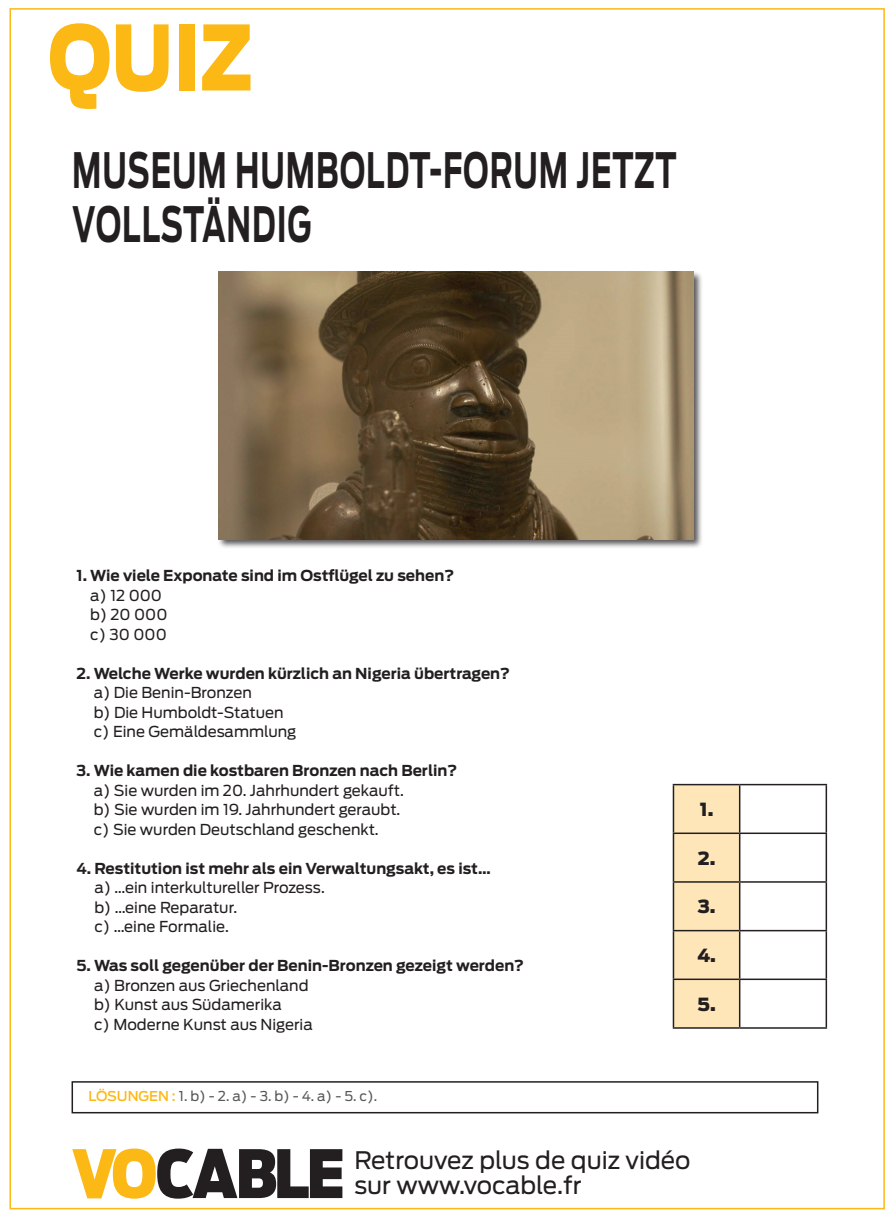
<style>
.page{position:relative;width:893px;height:1221px;background:#fff}
.page>*{position:absolute;margin:0;border:0;box-sizing:border-box;transform-origin:0 0}
.t1{font:900 89.1px "Antenna";color:#fcb814;scale:.83 1}
.t2{font:700 48.45px/54px "Antenna";letter-spacing:.03em;color:#231f20;scale:.62 1}
.t3{font:24px/25.5px "Antenna";color:#231f20}
.t4{font:900 18px "Antenna";color:#231f20}
.t5{font:15px/19.5px "Antenna";color:#231f20}
.t6{font:700 15px "Antenna";color:#231f20}
.t7{font:13.5px "Antenna";color:#57585a}
.s1{font-weight:500;color:#fcb814}
</style>
<div class="page">
<div style="left:72px;top:1081px;width:746px;height:32px;border:2px solid #231f20"></div>
<div style="left:217px;top:270px;width:486px;height:279px;background:#231f20;opacity:.75"></div>
<img style="left:218px;top:272px;width:476px;height:267px">
<svg style="left:72px;top:1148px;width:270px;height:50px"></svg>
<div style="left:674px;top:785px;width:65px;height:242px;background:#fee6b9"></div>
<hr style="left:673px;top:783px;width:67px;height:2px;background:#231f20">
<hr style="left:673px;top:785px;width:1px;height:47px;background:#231f20">
<hr style="left:740px;top:783px;width:87px;height:2px;background:#231f20">
<hr style="left:739px;top:785px;width:1px;height:47px;background:#231f20">
<hr style="left:826px;top:785px;width:1px;height:47px;background:#231f20">
<hr style="left:673px;top:832px;width:67px;height:2px;background:#231f20">
<hr style="left:673px;top:834px;width:1px;height:47px;background:#231f20">
<hr style="left:740px;top:832px;width:87px;height:2px;background:#231f20">
<hr style="left:739px;top:834px;width:1px;height:47px;background:#231f20">
<hr style="left:826px;top:834px;width:1px;height:47px;background:#231f20">
<hr style="left:673px;top:881px;width:67px;height:1px;background:#231f20">
<hr style="left:673px;top:882px;width:1px;height:47px;background:#231f20">
<hr style="left:740px;top:881px;width:87px;height:1px;background:#231f20">
<hr style="left:739px;top:882px;width:1px;height:47px;background:#231f20">
<hr style="left:826px;top:882px;width:1px;height:47px;background:#231f20">
<hr style="left:673px;top:929px;width:67px;height:2px;background:#231f20">
<hr style="left:673px;top:931px;width:1px;height:47px;background:#231f20">
<hr style="left:740px;top:929px;width:87px;height:2px;background:#231f20">
<hr style="left:739px;top:931px;width:1px;height:47px;background:#231f20">
<hr style="left:826px;top:931px;width:1px;height:47px;background:#231f20">
<hr style="left:673px;top:978px;width:67px;height:2px;background:#231f20">
<hr style="left:673px;top:980px;width:1px;height:47px;background:#231f20">
<hr style="left:740px;top:978px;width:87px;height:2px;background:#231f20">
<hr style="left:739px;top:980px;width:1px;height:47px;background:#231f20">
<hr style="left:826px;top:980px;width:1px;height:47px;background:#231f20">
<hr style="left:673px;top:1027px;width:67px;height:1px;background:#231f20">
<hr style="left:740px;top:1027px;width:87px;height:1px;background:#231f20">
<h1 class="t1" style="left:48px;top:5px;width:248px">QUIZ</h1>
<h2 class="t2" style="left:72px;top:143px;width:976px">MUSEUM HUMBOLDT-FORUM JETZT<br>VOLLSTÄNDIG</h2>
<p class="t6" style="left:77px;top:566px;width:379px">1. Wie viele Exponate sind im Ostflügel zu sehen?</p>
<p class="t5" style="left:90px;top:585px;width:79px">a) 12 000 b) 20 000 c) 30 000</p>
<p class="t6" style="left:77px;top:664px;width:435px">2. Welche Werke wurden kürzlich an Nigeria übertragen?</p>
<p class="t5" style="left:94px;top:683px;width:204px">a) Die Benin-Bronzen<br>b) Die Humboldt-Statuen c) Eine Gemäldesammlung</p>
<p class="t6" style="left:77px;top:761px;width:382px">3. Wie kamen die kostbaren Bronzen nach Berlin?</p>
<p class="t5" style="left:94px;top:780px;width:312px">a) Sie wurden im 20. Jahrhundert gekauft. b) Sie wurden im 19. Jahrhundert geraubt. c) Sie wurden Deutschland geschenkt.</p>
<p class="t6" style="left:77px;top:859px;width:416px">4. Restitution ist mehr als ein Verwaltungsakt, es ist…</p>
<p class="t5" style="left:94px;top:878px;width:232px">a) …ein interkultureller Prozess. b) …eine Reparatur.<br>c) …eine Formalie.</p>
<p class="t6" style="left:77px;top:956px;width:449px">5. Was soll gegenüber der Benin-Bronzen gezeigt werden?</p>
<p class="t5" style="left:94px;top:975px;width:220px">a) Bronzen aus Griechenland b) Kunst aus Südamerika<br>c) Moderne Kunst aus Nigeria</p>
<p class="t4" style="left:700px;top:798px;width:15px">1.</p>
<p class="t4" style="left:698px;top:847px;width:19px">2.</p>
<p class="t4" style="left:698px;top:896px;width:19px">3.</p>
<p class="t4" style="left:697px;top:944px;width:20px">4.</p>
<p class="t4" style="left:698px;top:993px;width:20px">5.</p>
<p class="t7" style="left:89px;top:1087px;width:290px"><span class="s1">LÖSUNGEN :</span> 1. b) - 2. a) - 3. b) - 4. a) - 5. c).</p>
<h3 class="t3" style="left:354px;top:1147px;width:338px">Retrouvez plus de quiz vidéo sur www.vocable.fr</h3>
</div>
